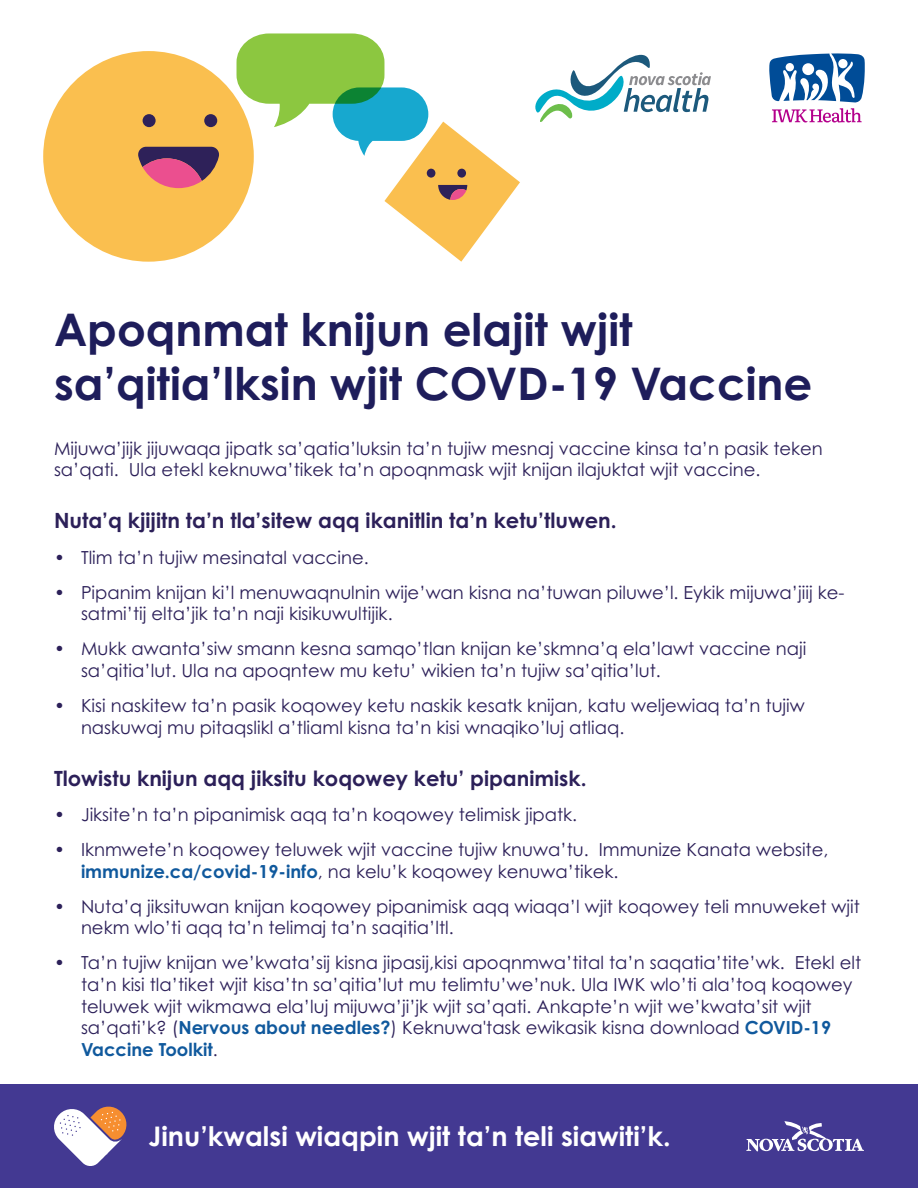
<style>
.page{position:relative;width:918px;height:1188px;background:#fff}
.page>*{position:absolute;margin:0;border:0;box-sizing:border-box;transform-origin:0 0}
.t1{font:700 45px/54px "Century Gothic Pro";color:#1e1d5b}
.t2{font:700 27px "Century Gothic";color:#fff}
.t3{font:700 21px "Century Gothic Pro";color:#2c2059}
.Body{font:18px/21.6px "Century Gothic Pro";color:#2c2059}
.s1{font-weight:700;color:#10599d}
</style>
<div class="page">
<div style="left:0;top:1084px;width:918px;height:104px;background:#433992"></div>
<svg style="left:746px;top:1121px;width:118px;height:30px"></svg>
<svg style="left:54px;top:1106px;width:73px;height:60px"></svg>
<svg style="left:535px;top:55px;width:176px;height:67px"></svg>
<svg style="left:769px;top:53px;width:96px;height:70px"></svg>
<div style="left:43px;top:51px;width:211px;height:211px;background:#fabf4f;border-radius:50%"></div>
<svg style="left:138px;top:147px;width:81px;height:41px"></svg>
<div style="left:143px;top:114px;width:13px;height:13px;background:#2e2159;border-radius:50%"></div>
<div style="left:204px;top:114px;width:13px;height:13px;background:#2e2159;border-radius:50%"></div>
<svg style="left:237px;top:33px;width:283px;height:229px"></svg>
<p class="t1" style="left:54px;top:303px;width:760px">Apoqnmat knijun elajit wjit sa’qitia’lksin wjit COVD-19 Vaccine</p>
<p class="Body" style="left:54px;top:438px;width:770px;line-height:21px">Mijuwa’jijk jijuwaqa jipatk sa’qatia’luksin ta’n tujiw mesnaj vaccine kinsa ta’n pasik teken sa’qati. Ula etekl keknuwa’tikek ta’n apoqnmask wjit knijan ilajuktat wjit vaccine.</p>
<p class="t3" style="left:54px;top:508px;width:564px">Nuta’q kjijitn ta’n tla’sitew aqq ikanitlin ta’n ketu’tluwen.</p>
<p class="Body" style="left:54px;top:546px;width:316px">• Tlim ta’n tujiw mesinatal vaccine.</p>
<p class="Body" style="left:81px;top:581px;width:765px;text-indent:-27px">• Pipanim knijan ki’l menuwaqnulnin wije’wan kisna na’tuwan piluwe’l. Eykik mijuwa’jiij ke&shy;satmi’tij elta’jik ta’n naji kisikuwultijik.</p>
<p class="Body" style="left:81px;top:638px;width:727px;text-indent:-27px">• Mukk awanta’siw smann kesna samqo’tlan knijan ke’skmna’q ela’lawt vaccine naji sa’qitia’lut. Ula na apoqntew mu ketu’ wikien ta’n tujiw sa’qitia’lut.</p>
<p class="Body" style="left:81px;top:695px;width:725px;text-indent:-27px">• Kisi naskitew ta’n pasik koqowey ketu naskik kesatk knijan, katu weljewiaq ta’n tujiw naskuwaj mu pitaqslikl a’tliaml kisna ta’n kisi wnaqiko’luj atliaq.</p>
<p class="t3" style="left:54px;top:765px;width:534px">Tlowistu knijun aqq jiksitu koqowey ketu’ pipanimisk.</p>
<p class="Body" style="left:54px;top:803px;width:525px">• Jiksite’n ta’n pipanimisk aqq ta’n koqowey telimisk jipatk.</p>
<p class="Body" style="left:81px;top:839px;width:749px;text-indent:-27px">• Iknmwete’n koqowey teluwek wjit vaccine tujiw knuwa’tu. Immunize Kanata website, <span class="s1">immunize.ca/covid-19-info</span>, na kelu’k koqowey kenuwa’tikek.</p>
<p class="Body" style="left:81px;top:895px;width:780px;text-indent:-27px">• Nuta’q jiksituwan knijan koqowey pipanimisk aqq wiaqa’l wjit koqowey teli mnuweket wjit nekm wlo’ti aqq ta’n telimaj ta’n saqitia’ltl.</p>
<p class="Body" style="left:81px;top:952px;width:782px;text-indent:-27px">• Ta’n tujiw knijan we’kwata’sij kisna jipasij,kisi apoqnmwa’tital ta’n saqatia’tite’wk. Etekl elt ta’n kisi tla’tiket wjit kisa’tn sa’qitia’lut mu telimtu’we’nuk. Ula IWK wlo’ti ala’toq koqowey teluwek wjit wikmawa ela’luj mijuwa’ji’jk wjit sa’qati. Ankapte’n wjit we’kwata’sit wjit sa’qati’k? (<span class="s1">Nervous about needles?</span>) Keknuwa'task ewikasik kisna download <span class="s1">COVID-19<br>Vaccine Toolkit</span>.</p>
<p class="t2" style="left:148px;top:1116px;width:524px">Jinu’kwalsi wiaqpin wjit ta’n teli siawiti’k.</p>
</div>
